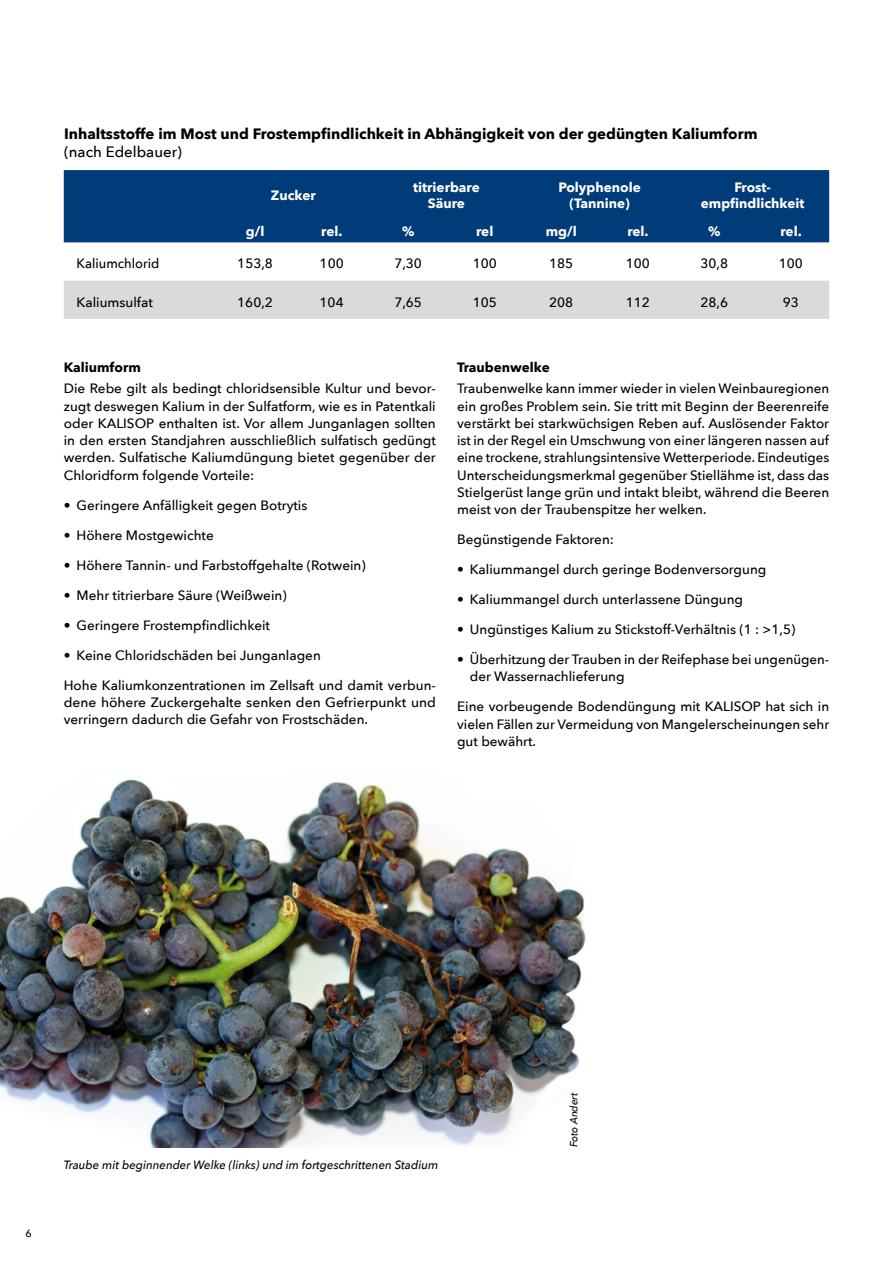
<style>
.page{position:relative;width:893px;height:1263px;background:#fff}
.page>*{position:absolute;margin:0;border:0;box-sizing:border-box;transform-origin:0 0}
.t1{font:700 15px "Avenir Next";color:#000}
.t2{font:500 15px "Avenir Next";color:#000}
.t3{font:500 13.5px/17.2px "Avenir Next";color:#000;text-align:justify}
.t4{font:700 13.5px/16.2px "Avenir Next";color:#fff;text-align:center}
.t5{font:700 13.5px "Avenir Next";color:#000}
.t6{font:500 13.5px "Avenir Next";color:#000;scale:.96 1}
.t7{font:italic 500 12px "Avenir Next";color:#000;scale:.96 1}
.t8{font:italic 500 10.5px "Avenir Next";color:#000;scale:.96 1}
.t9{font:500 10.5px "Avenir Next";color:#000}
</style>
<div class="page">
<img style="left:0;top:779px;width:586px;height:368px">
<div style="left:64px;top:170px;width:765px;height:72px;background:#003c79"></div>
<div style="left:64px;top:281px;width:765px;height:38px;background:#d9dadb"></div>
<p class="t1" style="left:64px;top:121px;width:695px">Inhaltsstoffe im Most und Frostempfindlichkeit in Abhängigkeit von der gedüngten Kaliumform</p>
<p class="t2" style="left:64px;top:139px;width:119px">(nach Edelbauer)</p>
<p class="t4" style="left:271px;top:187px;width:46px">Zucker</p>
<p class="t4" style="left:413px;top:179px;width:68px">titrierbare<br>Säure</p>
<p class="t4" style="left:558px;top:179px;width:84px">Polyphenole (Tannine)</p>
<p class="t4" style="left:701px;top:179px;width:105px">Frost&shy;empfindlichkeit</p>
<p class="t4" style="left:246px;top:223px;width:20px">g/l</p>
<p class="t4" style="left:321px;top:223px;width:23px">rel.</p>
<p class="t4" style="left:402px;top:223px;width:14px">%</p>
<p class="t4" style="left:476px;top:223px;width:19px">rel</p>
<p class="t4" style="left:546px;top:223px;width:32px">mg/l</p>
<p class="t4" style="left:627px;top:223px;width:23px">rel.</p>
<p class="t4" style="left:708px;top:223px;width:14px">%</p>
<p class="t4" style="left:780px;top:223px;width:23px">rel.</p>
<p class="t6" style="left:77px;top:252px;width:88px">Kaliumchlorid</p>
<p class="t3" style="left:237px;top:254px;width:37px">153,8</p>
<p class="t3" style="left:320px;top:254px;width:26px">100</p>
<p class="t3" style="left:394px;top:254px;width:29px">7,30</p>
<p class="t3" style="left:473px;top:254px;width:26px">100</p>
<p class="t3" style="left:549px;top:254px;width:26px">185</p>
<p class="t3" style="left:626px;top:254px;width:26px">100</p>
<p class="t3" style="left:701px;top:254px;width:29px">30,8</p>
<p class="t3" style="left:779px;top:254px;width:26px">100</p>
<p class="t3" style="left:77px;top:293px;width:78px">Kaliumsulfat</p>
<p class="t3" style="left:237px;top:293px;width:37px">160,2</p>
<p class="t3" style="left:320px;top:293px;width:26px">104</p>
<p class="t3" style="left:394px;top:293px;width:29px">7,65</p>
<p class="t3" style="left:473px;top:293px;width:26px">105</p>
<p class="t3" style="left:549px;top:293px;width:26px">208</p>
<p class="t3" style="left:626px;top:293px;width:26px">112</p>
<p class="t3" style="left:700px;top:293px;width:29px">28,6</p>
<p class="t3" style="left:783px;top:293px;width:18px">93</p>
<p class="t5" style="left:64px;top:355px;width:79px">Kaliumform</p>
<p class="t3" style="left:64px;top:379px;width:374px">Die Rebe gilt als bedingt chloridsensible Kultur und bevor&shy;zugt deswegen Kalium in der Sulfatform, wie es in Patentkali oder KALISOP enthalten ist. Vor allem Junganlagen sollten in den ersten Standjahren ausschließlich sulfatisch gedüngt werden. Sulfatische Kaliumdüngung bietet gegenüber der Chloridform folgende Vorteile:</p>
<p class="t3" style="left:64px;top:496px;width:245px">• Geringere Anfälligkeit gegen Botrytis</p>
<p class="t3" style="left:64px;top:526px;width:151px">• Höhere Mostgewichte</p>
<p class="t3" style="left:64px;top:556px;width:303px">• Höhere Tannin- und Farbstoffgehalte (Rotwein)</p>
<p class="t3" style="left:64px;top:586px;width:224px">• Mehr titrierbare Säure (Weißwein)</p>
<p class="t3" style="left:64px;top:616px;width:208px">• Geringere Frostempfindlichkeit</p>
<p class="t3" style="left:64px;top:646px;width:259px">• Keine Chloridschäden bei Junganlagen</p>
<p class="t3" style="left:64px;top:676px;width:374px">Hohe Kaliumkonzentrationen im Zellsaft und damit verbun&shy;dene höhere Zuckergehalte senken den Gefrierpunkt und verringern dadurch die Gefahr von Frostschäden.</p>
<p class="t5" style="left:457px;top:355px;width:94px">Traubenwelke</p>
<p class="t3" style="left:457px;top:379px;width:374px">Traubenwelke kann immer wieder in vielen Weinbauregionen ein großes Problem sein. Sie tritt mit Beginn der Beerenreife verstärkt bei starkwüchsigen Reben auf. Auslösender Faktor ist in der Regel ein Umschwung von einer längeren nassen auf eine trockene, strahlungsintensive Wetterperiode. Eindeutiges Unterscheidungsmerkmal gegenüber Stiellähme ist, dass das Stielgerüst lange grün und intakt bleibt, während die Beeren meist von der Traubenspitze her welken.</p>
<p class="t3" style="left:457px;top:530px;width:158px">Begünstigende Faktoren:</p>
<p class="t3" style="left:457px;top:560px;width:311px">• Kaliummangel durch geringe Bodenversorgung</p>
<p class="t3" style="left:457px;top:590px;width:288px">• Kaliummangel durch unterlassene Düngung</p>
<p class="t3" style="left:457px;top:620px;width:340px">• Ungünstiges Kalium zu Stickstoff-Verhältnis (1 : &gt;1,5)</p>
<p class="t3" style="left:470px;top:650px;width:361px;text-indent:-13px">• Überhitzung der Trauben in der Reifephase bei ungenügen&shy;der Wassernachlieferung</p>
<p class="t3" style="left:457px;top:697px;width:374px">Eine vorbeugende Bodendüngung mit KALISOP hat sich in vielen Fällen zur Vermeidung von Mangelerscheinungen sehr gut bewährt.</p>
<p class="t9" style="left:26px;top:1225px;width:8px">6</p>
<p class="t7" style="left:64px;top:1154px;width:392px">Traube mit beginnender Welke (links) und im fortgeschrittenen Stadium</p>
<p class="t8" style="left:565px;top:1147px;width:58px;rotate:-90deg">Foto Andert</p>
</div>
